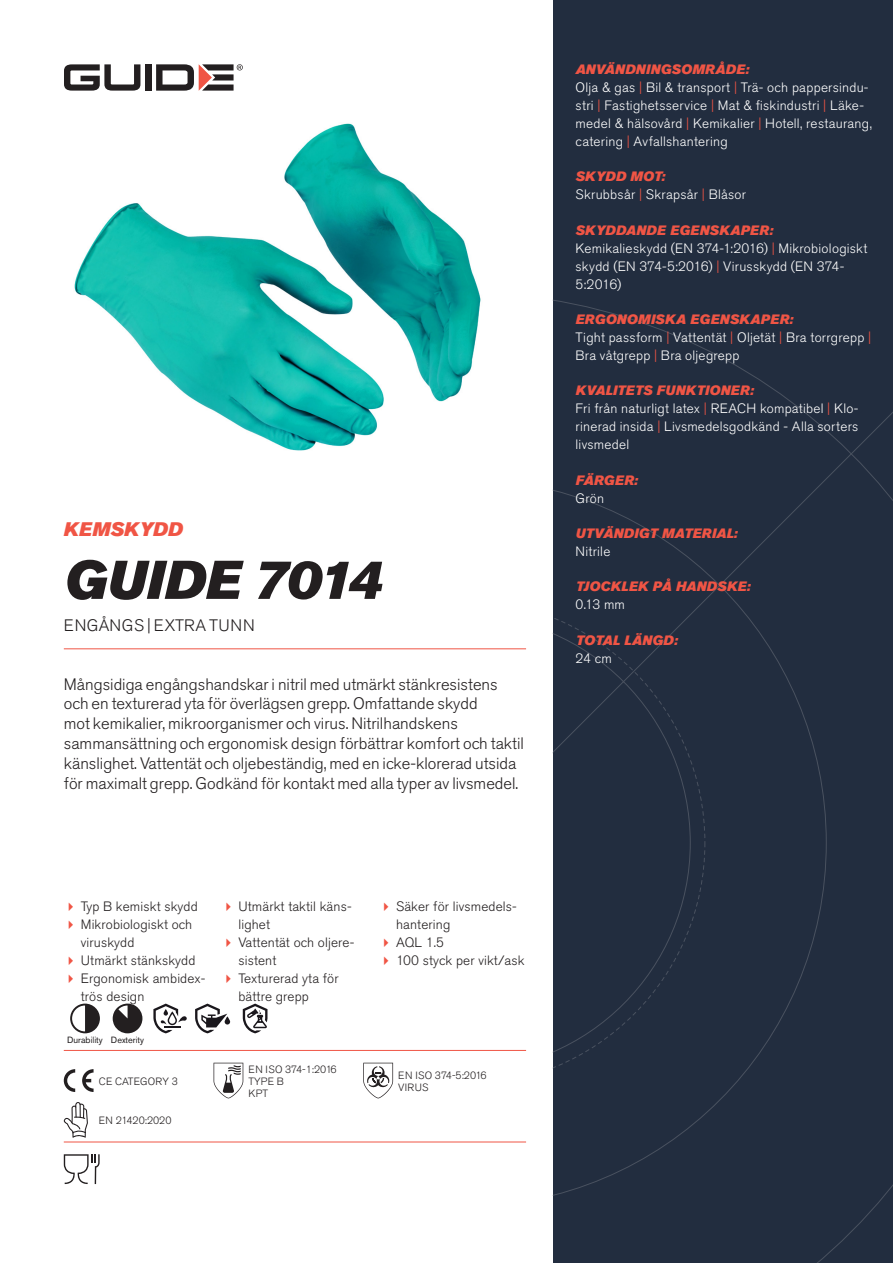
<style>
.page{position:relative;width:893px;height:1263px;background:#fff}
.page>*{position:absolute;margin:0;border:0;box-sizing:border-box;transform-origin:0 0}
.Rubrik{font:italic 54px "Akzidenz Grotesk Pro Super";color:#231f20}
.Överrubrik{font:italic 19.5px "Akzidenz Grotesk Pro Super";letter-spacing:.005em;color:#f05545}
.Ingress{font:300 16.5px/19.8px "Akzidenz Grotesk Pro";color:#231f20}
.Product_-_AltSegment{font:300 16.5px "Akzidenz Grotesk Pro";letter-spacing:.03em;color:#231f20}
.Produkt_-_Brödtext{font:300 13.5px/18px "Akzidenz Grotesk Pro";letter-spacing:.02em;color:#fff}
.t1{font:300 13.5px/18px "Akzidenz Grotesk Pro";letter-spacing:.01em;color:#231f20}
.Produkt_-_Namn{font:italic 13.5px "Akzidenz Grotesk Pro Super";letter-spacing:.015em;color:#f05545}
.t2{font:300 10.5px "Akzidenz Grotesk Pro";letter-spacing:.01em;color:#231f20}
.Produkt_-_Egenskaper{font:9px "Akzidenz Grotesk Pro";color:#231f20}
.s1{color:#f05545}
</style>
<div class="page">
<div style="left:145px;top:64px;width:7px;height:27px;background:#231f20"></div>
<svg style="left:156px;top:64px;width:87px;height:27px"></svg>
<svg style="left:64px;top:64px;width:76px;height:27px"></svg>
<div style="left:553px;top:0;width:340px;height:1263px;background:#222d3f"></div>
<svg style="left:553px;top:300px;width:340px;height:963px"></svg>
<hr style="left:64px;top:1050px;width:462px;height:1px;background:#f05545">
<hr style="left:64px;top:1142px;width:462px;height:1px;background:#f05545">
<svg style="left:70px;top:1003px;width:30px;height:30px"></svg>
<svg style="left:113px;top:1003px;width:29px;height:30px"></svg>
<svg style="left:153px;top:1003px;width:34px;height:30px"></svg>
<svg style="left:195px;top:1003px;width:35px;height:30px"></svg>
<svg style="left:243px;top:1003px;width:24px;height:30px"></svg>
<svg style="left:64px;top:1069px;width:11px;height:23px"></svg>
<svg style="left:82px;top:1069px;width:12px;height:23px"></svg>
<svg style="left:214px;top:1063px;width:29px;height:35px"></svg>
<svg style="left:363px;top:1063px;width:30px;height:35px"></svg>
<svg style="left:64px;top:1102px;width:24px;height:36px"></svg>
<svg style="left:64px;top:1154px;width:36px;height:30px"></svg>
<img style="left:74px;top:123px;width:407px;height:328px">
<hr style="left:64px;top:648px;width:462px;height:1px;background:#f05545">
<p class="Överrubrik" style="left:64px;top:517px;width:121px">KEMSKYDD</p>
<p class="Rubrik" style="left:64px;top:545px;width:320px">GUIDE 7014</p>
<p class="Product_-_AltSegment" style="left:64px;top:615px;width:192px">ENGÅNGS | EXTRA TUNN</p>
<p class="Ingress" style="left:64px;top:674px;width:461px">Mångsidiga engångshandskar i nitril med utmärkt stänkresistens och en texturerad yta för överlägsen grepp. Omfattande skydd<br>mot kemikalier, mikroorganismer och virus. Nitrilhandskens sammansättning och ergonomisk design förbättrar komfort och taktil känslighet. Vattentät och oljebeständig, med en icke-klorerad utsida för maximalt grepp. Godkänd för kontakt med alla typer av livsmedel.</p>
<p class="t1" style="left:81px;top:897px;width:118px">Typ B kemiskt skydd</p>
<p class="t1" style="left:81px;top:915px;width:113px">Mikrobiologiskt och viruskydd</p>
<p class="t1" style="left:81px;top:951px;width:116px">Utmärkt stänkskydd</p>
<p class="t1" style="left:81px;top:969px;width:126px">Ergonomisk ambidex&shy;trös design</p>
<p class="Produkt_-_Egenskaper" style="left:67px;top:1034px;width:37px">Durability</p>
<p class="Produkt_-_Egenskaper" style="left:111px;top:1034px;width:35px">Dexterity</p>
<p class="t2" style="left:99px;top:1074px;width:81px">CE CATEGORY 3</p>
<p class="t2" style="left:99px;top:1113px;width:74px">EN 21420:2020</p>
<p class="t1" style="left:238px;top:897px;width:115px">Utmärkt taktil käns&shy;lighet</p>
<p class="t1" style="left:238px;top:933px;width:117px">Vattentät och oljere&shy;sistent</p>
<p class="t1" style="left:238px;top:969px;width:102px">Texturerad yta för bättre grepp</p>
<p class="t2" style="left:248px;top:1062px;width:90px">EN ISO 374-1:2016</p>
<p class="t2" style="left:248px;top:1074px;width:37px">TYPE B</p>
<p class="t2" style="left:248px;top:1086px;width:21px">KPT</p>
<p class="t1" style="left:396px;top:897px;width:122px">Säker för livsmedels&shy;hantering</p>
<p class="t1" style="left:396px;top:933px;width:49px">AQL 1.5</p>
<p class="t1" style="left:396px;top:951px;width:130px">100 styck per vikt/ask</p>
<p class="t2" style="left:398px;top:1068px;width:90px">EN ISO 374-5:2016</p>
<p class="t2" style="left:398px;top:1080px;width:32px">VIRUS</p>
<p class="Produkt_-_Namn" style="left:576px;top:60px;width:175px">ANVÄNDNINGSOMRÅDE:</p>
<p class="Produkt_-_Brödtext" style="left:576px;top:78px;width:298px">Olja &amp; gas <span class="s1">|</span> Bil &amp; transport <span class="s1">|</span> Trä- och pappersindu&shy;stri <span class="s1">|</span> Fastighetsservice <span class="s1">|</span> Mat &amp; fiskindustri <span class="s1">|</span> Läke&shy;medel &amp; hälsovård <span class="s1">|</span> Kemikalier <span class="s1">|</span> Hotell, restaurang, catering <span class="s1">|</span> Avfallshantering</p>
<p class="Produkt_-_Namn" style="left:576px;top:168px;width:91px">SKYDD MOT:</p>
<p class="Produkt_-_Brödtext" style="left:576px;top:186px;width:172px">Skrubbsår <span class="s1">|</span> Skrapsår <span class="s1">|</span> Blåsor</p>
<p class="Produkt_-_Namn" style="left:576px;top:221px;width:199px">SKYDDANDE EGENSKAPER:</p>
<p class="Produkt_-_Brödtext" style="left:576px;top:239px;width:293px">Kemikalieskydd (EN 374-1:2016) <span class="s1">|</span> Mikrobiologiskt skydd (EN 374-5:2016) <span class="s1">|</span> Virusskydd (EN 374-<br>5:2016)</p>
<p class="Produkt_-_Namn" style="left:576px;top:310px;width:219px">ERGONOMISKA EGENSKAPER:</p>
<p class="Produkt_-_Brödtext" style="left:576px;top:328px;width:297px">Tight passform <span class="s1">|</span> Vattentät <span class="s1">|</span> Oljetät <span class="s1">|</span> Bra torrgrepp <span class="s1">|<br></span>Bra våtgrepp <span class="s1">|</span> Bra oljegrepp</p>
<p class="Produkt_-_Namn" style="left:576px;top:382px;width:180px">KVALITETS FUNKTIONER:</p>
<p class="Produkt_-_Brödtext" style="left:576px;top:400px;width:284px;text-align:justify">Fri från naturligt latex <span class="s1">|</span> REACH kompatibel <span class="s1">|</span> Klo&shy;rinerad insida <span class="s1">|</span> Livsmedelsgodkänd - Alla sorters livsmedel</p>
<p class="Produkt_-_Namn" style="left:576px;top:471px;width:64px">FÄRGER:</p>
<p class="Produkt_-_Brödtext" style="left:576px;top:489px;width:30px">Grön</p>
<p class="Produkt_-_Namn" style="left:576px;top:524px;width:163px">UTVÄNDIGT MATERIAL:</p>
<p class="Produkt_-_Brödtext" style="left:576px;top:542px;width:36px">Nitrile</p>
<p class="Produkt_-_Namn" style="left:576px;top:578px;width:176px">TJOCKLEK PÅ HANDSKE:</p>
<p class="Produkt_-_Brödtext" style="left:576px;top:596px;width:51px">0.13 mm</p>
<p class="Produkt_-_Namn" style="left:576px;top:631px;width:104px">TOTAL LÄNGD:</p>
<p class="Produkt_-_Brödtext" style="left:576px;top:649px;width:38px">24 cm</p>
</div>
